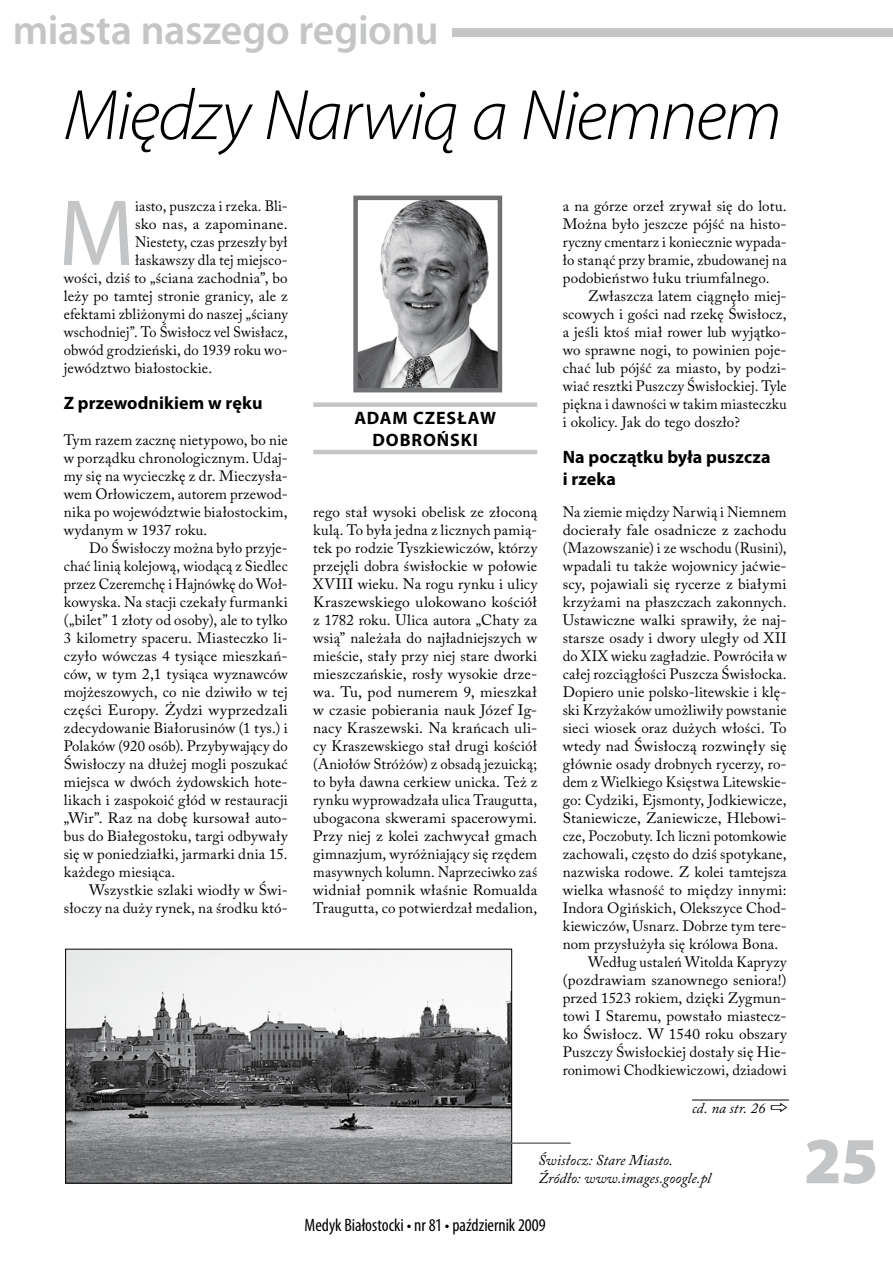
<style>
.page{position:relative;width:893px;height:1263px;background:#fff}
.page>*{position:absolute;margin:0;border:0;box-sizing:border-box;transform-origin:0 0}
.t1{font:95.1px "Myriad Pro";color:#c4c5c6}
.t2{font:italic 300 72px "Myriad Pro";letter-spacing:-.025em;color:#000}
.t3{font:900 66px "Myriad Pro";color:#c4c5c6}
.t4{font:600 42px "Myriad Pro";letter-spacing:-.01em;color:#c4c5c6}
.t5{font:700 18px/21.6px "Myriad Pro";letter-spacing:.01em;color:#000}
.t6{font:condensed 18px "Myriad Pro";color:#000}
.t7{font:700 18px/21.6px "Myriad Pro";letter-spacing:.045em;color:#000;text-align:center}
.t8{font:15px/18px "Adobe Caslon Pro";letter-spacing:.015em;color:#000;text-align:justify}
.t9{font:15px "Adobe Caslon Pro";letter-spacing:.015em;color:#000;scale:.96 1}
.t10{font:15px "Adobe Caslon Pro";letter-spacing:.015em;color:#000;scale:.95 1}
.t11{font:italic 15px/18px "Adobe Caslon Pro";color:#000}
.t12{font:15px "Adobe Caslon Pro";letter-spacing:.015em;color:#000;scale:1.05 1}
</style>
<div class="page">
<div style="left:0;top:28px;width:893px;height:9px;background:#c4c5c6"></div>
<div style="left:0;top:0;width:452px;height:57px;background:#fff"></div>
<div style="left:313px;top:402px;width:224px;height:5px;background:#c4c5c6"></div>
<hr style="left:313px;top:450px;width:224px;height:4px;background:#c4c5c6">
<img style="left:358px;top:201px;width:139px;height:186px">
<div style="left:353px;top:196px;width:149px;height:196px;border:4px solid #707172"></div>
<img style="left:67px;top:951px;width:443px;height:230px">
<div style="left:65px;top:949px;width:447px;height:234px;border:1px solid #000"></div>
<hr style="left:496px;top:1142px;width:75px;height:2px;background:#707172">
<hr style="left:692px;top:1100px;width:97px;height:1px;background:#000">
<h3 class="t4" style="left:13px;top:3px;width:428px">miasta naszego regionu</h3>
<h2 class="t2" style="left:64px;top:72px;width:719px">Między Narwią a Niemnem</h2>
<h1 class="t1" style="left:58px;top:175px;width:78px">M</h1>
<p class="t9" style="left:135px;top:197px;width:160px">iasto, puszcza i rzeka. Bli-</p>
<p class="t12" style="left:135px;top:215px;width:147px">sko nas, a zapominane.</p>
<p class="t9" style="left:135px;top:233px;width:160px">Niestety, czas przeszły był</p>
<p class="t8" style="left:135px;top:251px;width:154px">łaskawszy dla tej miejsco-</p>
<p class="t8" style="left:64px;top:269px;width:225px">wości, dziś to „ściana zachodnia”, bo</p>
<p class="t8" style="left:64px;top:287px;width:225px">leży po tamtej stronie granicy, ale z</p>
<p class="t8" style="left:64px;top:305px;width:225px">efektami zbliżonymi do naszej „ściany</p>
<p class="t10" style="left:64px;top:323px;width:237px">wschodniej”. To Świsłocz vel Swisłacz,</p>
<p class="t8" style="left:64px;top:341px;width:225px">obwód grodzieński, do 1939 roku wo-</p>
<p class="t8" style="left:64px;top:359px;width:150px">jewództwo białostockie.</p>
<p class="t5" style="left:64px;top:392px;width:200px">Z przewodnikiem w ręku</p>
<p class="t8" style="left:64px;top:431px;width:225px">Tym razem zacznę nietypowo, bo nie w porządku chronologicznym. Udaj&shy;my się na wycieczkę z dr. Mieczysła&shy;wem Orłowiczem, autorem przewod&shy;nika po województwie białostockim, wydanym w 1937 roku.</p>
<p class="t8" style="left:64px;top:539px;width:226px;text-indent:26px">Do Świsłoczy można było przyje&shy;chać linią kolejową, wiodącą z Siedlec przez Czeremchę i Hajnówkę do Woł&shy;kowyska. Na stacji czekały furmanki („bilet” 1 złoty od osoby), ale to tylko 3 kilometry spaceru. Miasteczko li&shy;czyło wówczas 4 tysiące mieszkań&shy;ców, w tym 2,1 tysiąca wyznawców mojżeszowych, co nie dziwiło w tej części Europy. Żydzi wyprzedzali zdecydowanie Białorusinów (1 tys.) i Polaków (920 osób). Przybywający do Świsłoczy na dłużej mogli poszukać miejsca w dwóch żydowskich hote&shy;likach i zaspokoić głód w restauracji „Wir”. Raz na dobę kursował auto&shy;bus do Białegostoku, targi odbywały się w poniedziałki, jarmarki dnia 15. każdego miesiąca.</p>
<p class="t8" style="left:64px;top:881px;width:225px;text-align:right">Wszystkie szlaki wiodły w Świ&shy;słoczy na duży rynek, na środku któ-</p>
<p class="t7" style="left:354px;top:406px;width:141px">Adam Czesław<br>Dobroński</p>
<p class="t8" style="left:313px;top:503px;width:225px">rego stał wysoki obelisk ze złoconą kulą. To była jedna z licznych pamią&shy;tek po rodzie Tyszkiewiczów, którzy przejęli dobra świsłockie w połowie XVIII wieku. Na rogu rynku i ulicy Kraszewskiego ulokowano kościół z 1782 roku. Ulica autora „Chaty za wsią” należała do najładniejszych w mieście, stały przy niej stare dworki mieszczańskie, rosły wysokie drze&shy;wa. Tu, pod numerem 9, mieszkał w czasie pobierania nauk Józef Ig&shy;nacy Kraszewski. Na krańcach uli&shy;cy Kraszewskiego stał drugi kościół (Aniołów Stróżów) z obsadą jezuicką; to była dawna cerkiew unicka. Też z rynku wyprowadzała ulica Traugutta, ubogacona skwerami spacerowymi.<br>Przy niej z kolei zachwycał gmach gimnazjum, wyróżniający się rzędem masywnych kolumn. Naprzeciwko zaś widniał pomnik właśnie Romualda Traugutta, co potwierdzał medalion,</p>
<p class="t8" style="left:563px;top:197px;width:225px">a na górze orzeł zrywał się do lotu.<br>Można było jeszcze pójść na histo&shy;ryczny cmentarz i koniecznie wypada&shy;ło stanąć przy bramie, zbudowanej na podobieństwo łuku triumfalnego.</p>
<p class="t8" style="left:563px;top:287px;width:225px;text-indent:26px">Zwłaszcza latem ciągnęło miej&shy;scowych i gości nad rzekę Świsłocz, a jeśli ktoś miał rower lub wyjątko&shy;wo sprawne nogi, to powinien poje&shy;chać lub pójść za miasto, by podzi&shy;wiać resztki Puszczy Świsłockiej. Tyle piękna i dawności w takim miasteczku i okolicy. Jak do tego doszło?</p>
<p class="t5" style="left:563px;top:446px;width:209px">Na początku była puszcza i rzeka</p>
<p class="t8" style="left:563px;top:503px;width:225px">Na ziemie między Narwią i Niemnem</p>
<p class="t8" style="left:563px;top:521px;width:225px">docierały fale osadnicze z zachodu</p>
<p class="t9" style="left:563px;top:539px;width:235px">(Mazowszanie) i ze wschodu (Rusini),</p>
<p class="t8" style="left:563px;top:557px;width:225px">wpadali tu także wojownicy jaćwie-</p>
<p class="t8" style="left:563px;top:575px;width:225px">scy, pojawiali się rycerze z białymi</p>
<p class="t8" style="left:563px;top:593px;width:225px">krzyżami na płaszczach zakonnych.</p>
<p class="t8" style="left:563px;top:611px;width:225px">Ustawiczne walki sprawiły, że naj-</p>
<p class="t8" style="left:563px;top:629px;width:225px">starsze osady i dwory uległy od XII</p>
<p class="t8" style="left:563px;top:647px;width:225px">do XIX wieku zagładzie. Powróciła w</p>
<p class="t8" style="left:563px;top:665px;width:225px">całej rozciągłości Puszcza Świsłocka.</p>
<p class="t8" style="left:563px;top:683px;width:225px">Dopiero unie polsko-litewskie i klę-</p>
<p class="t8" style="left:563px;top:701px;width:225px">ski Krzyżaków umożliwiły powstanie</p>
<p class="t8" style="left:563px;top:719px;width:225px">sieci wiosek oraz dużych włości. To</p>
<p class="t8" style="left:563px;top:737px;width:225px">wtedy nad Świsłoczą rozwinęły się</p>
<p class="t8" style="left:563px;top:755px;width:225px">głównie osady drobnych rycerzy, ro-</p>
<p class="t8" style="left:563px;top:773px;width:225px">dem z Wielkiego Księstwa Litewskie-</p>
<p class="t8" style="left:563px;top:791px;width:225px">go: Cydziki, Ejsmonty, Jodkiewicze,</p>
<p class="t8" style="left:563px;top:809px;width:225px">Staniewicze, Zaniewicze, Hlebowi-</p>
<p class="t10" style="left:563px;top:827px;width:237px">cze, Poczobuty. Ich liczni potomkowie</p>
<p class="t8" style="left:563px;top:845px;width:225px">zachowali, często do dziś spotykane,</p>
<p class="t8" style="left:563px;top:863px;width:225px">nazwiska rodowe. Z kolei tamtejsza</p>
<p class="t8" style="left:563px;top:881px;width:225px">wielka własność to między innymi:</p>
<p class="t8" style="left:563px;top:899px;width:225px">Indora Ogińskich, Olekszyce Chod-</p>
<p class="t8" style="left:563px;top:917px;width:225px">kiewiczów, Usnarz. Dobrze tym tere-</p>
<p class="t8" style="left:563px;top:935px;width:217px">nom przysłużyła się królowa Bona.</p>
<p class="t8" style="left:588px;top:953px;width:200px">Według ustaleń Witolda Kapryzy</p>
<p class="t8" style="left:563px;top:971px;width:225px">(pozdrawiam szanownego seniora!)</p>
<p class="t8" style="left:563px;top:989px;width:225px">przed 1523 rokiem, dzięki Zygmun-</p>
<p class="t8" style="left:563px;top:1007px;width:225px">towi I Staremu, powstało miastecz-</p>
<p class="t8" style="left:563px;top:1025px;width:225px">ko Świsłocz. W 1540 roku obszary</p>
<p class="t8" style="left:563px;top:1043px;width:225px">Puszczy Świsłockiej dostały się Hie-</p>
<p class="t8" style="left:563px;top:1061px;width:225px">ronimowi Chodkiewiczowi, dziadowi</p>
<p class="t11" style="left:692px;top:1099px;width:75px">cd. na str. 26</p>
<p class="t11" style="left:538px;top:1151px;width:174px">Świsłocz: Stare Miasto.<br>Źródło: www.images.google.pl</p>
<p class="t6" style="left:305px;top:1214px;width:243px">Medyk Białostocki • nr 81 • październik 2009</p>
<h3 class="t3" style="left:804px;top:1117px;width:76px">25</h3>
</div>
